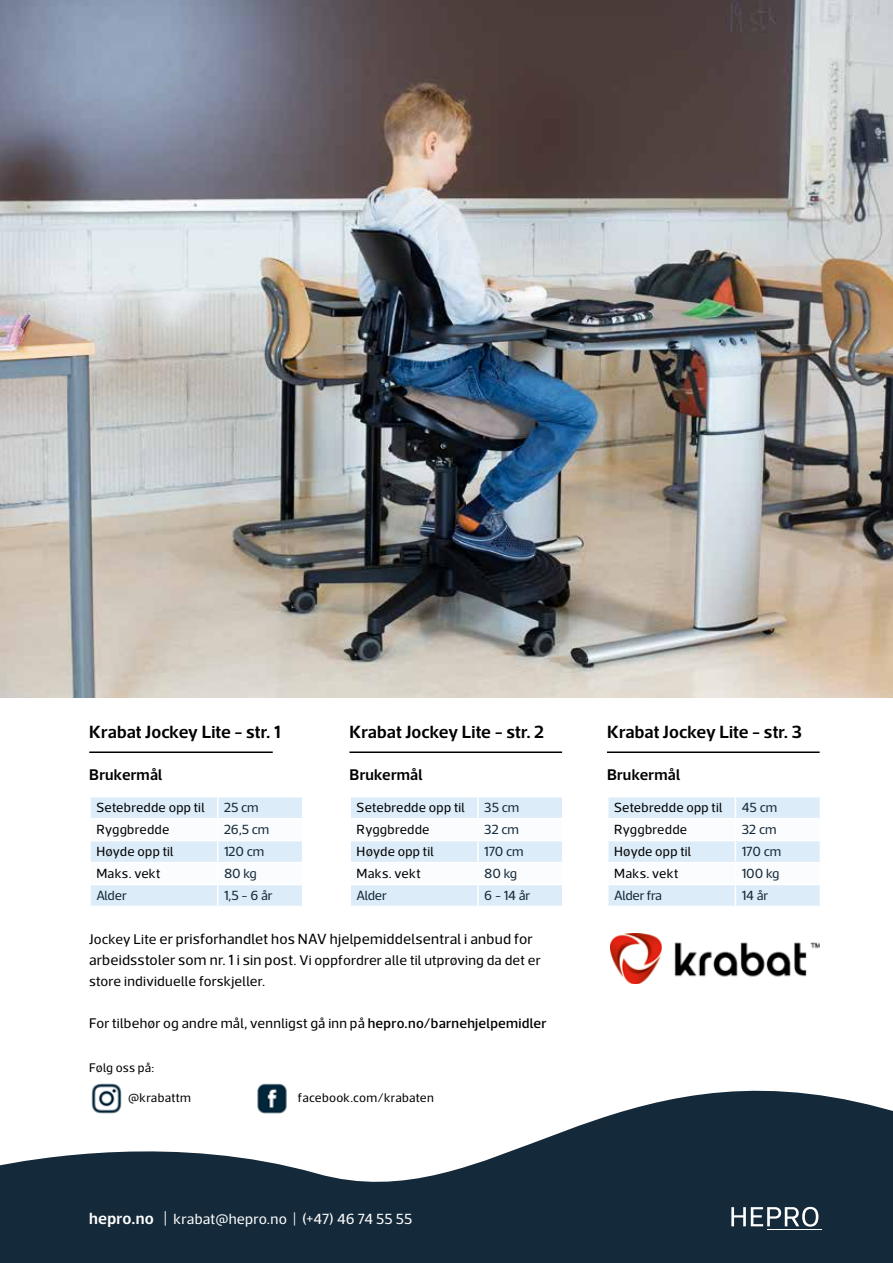
<style>
.page{position:relative;width:893px;height:1263px;background:#fff}
.page>*{position:absolute;margin:0;border:0;box-sizing:border-box;transform-origin:0 0}
.t1{font:600 18px "Acto";letter-spacing:.005em;color:#000}
.t2{font:600 15.75px "Acto";letter-spacing:.015em;color:#000}
.t3{font:15px "Acto";letter-spacing:.015em;color:#000}
.t4{font:15px "Acto";letter-spacing:.015em;color:#fff}
.t5{font:14.25px/21px "Acto";letter-spacing:.015em;color:#000}
.t6{font:13.5px "Acto";letter-spacing:.02em;color:#000}
.t7{font:13.5px "Acto";letter-spacing:-.01em;color:#142939}
.t8{font:12.75px "Acto";letter-spacing:.02em;color:#000}
.s1{font-size:14.25px}
.s2{font-size:15px}
.s3{font-weight:500}
.s4{font-weight:600;font-size:16.5px}
.s5{font-size:16.5px}
</style>
<div class="page">
<img style="left:0;top:0;width:893px;height:697px">
<hr style="left:89px;top:751px;width:184px;height:2px;background:#000">
<hr style="left:349px;top:751px;width:213px;height:2px;background:#000">
<hr style="left:607px;top:751px;width:213px;height:2px;background:#000">
<svg style="left:90px;top:797px;width:212px;height:109px"></svg>
<svg style="left:351px;top:797px;width:211px;height:109px"></svg>
<hr style="left:477px;top:797px;width:2px;height:21px;background:#fff">
<hr style="left:349px;top:818px;width:129px;height:1px;background:#fff">
<hr style="left:478px;top:818px;width:86px;height:1px;background:#fff">
<hr style="left:477px;top:819px;width:2px;height:21px;background:#fff">
<hr style="left:349px;top:840px;width:129px;height:1px;background:#fff">
<hr style="left:478px;top:840px;width:86px;height:1px;background:#fff">
<hr style="left:477px;top:841px;width:2px;height:21px;background:#fff">
<hr style="left:349px;top:862px;width:129px;height:1px;background:#fff">
<hr style="left:478px;top:862px;width:86px;height:1px;background:#fff">
<hr style="left:477px;top:863px;width:2px;height:21px;background:#fff">
<hr style="left:349px;top:884px;width:129px;height:1px;background:#fff">
<hr style="left:478px;top:884px;width:86px;height:1px;background:#fff">
<hr style="left:477px;top:885px;width:2px;height:21px;background:#fff">
<svg style="left:608px;top:797px;width:212px;height:109px"></svg>
<img style="left:610px;top:934px;width:210px;height:50px">
<svg style="left:0;top:1090px;width:893px;height:173px;fill:#142939"></svg>
<svg style="left:731px;top:1207px;width:87px;height:19px"></svg>
<hr style="left:767px;top:1229px;width:54px;height:1px;background:#fff">
<img style="left:89px;top:1083px;width:34px;height:32px">
<img style="left:256px;top:1083px;width:34px;height:32px">
<p class="t1" style="left:89px;top:721px;width:193px">Krabat Jockey Lite - str. 1</p>
<p class="t1" style="left:349px;top:721px;width:196px">Krabat Jockey Lite - str. 2</p>
<p class="t1" style="left:607px;top:721px;width:197px">Krabat Jockey Lite - str. 3</p>
<p class="t2" style="left:89px;top:765px;width:75px">Brukermål</p>
<p class="t2" style="left:349px;top:765px;width:75px">Brukermål</p>
<p class="t2" style="left:607px;top:765px;width:75px">Brukermål</p>
<p class="t6" style="left:96px;top:800px;width:110px">Setebredde opp til</p>
<p class="t7" style="left:224px;top:800px;width:36px">25 cm</p>
<p class="t6" style="left:96px;top:822px;width:75px">Ryggbredde</p>
<p class="t7" style="left:224px;top:822px;width:47px">26,5 cm</p>
<p class="t6" style="left:96px;top:844px;width:79px">Høyde opp til</p>
<p class="t7" style="left:224px;top:844px;width:42px">120 cm</p>
<p class="t6" style="left:96px;top:866px;width:65px">Maks. vekt</p>
<p class="t7" style="left:224px;top:866px;width:34px">80 kg</p>
<p class="t7" style="left:96px;top:887px;width:32px">Alder</p>
<p class="t7" style="left:224px;top:887px;width:50px">1,5 - 6 år</p>
<p class="t6" style="left:357px;top:800px;width:110px">Setebredde opp til</p>
<p class="t7" style="left:484px;top:800px;width:37px">35 cm</p>
<p class="t6" style="left:357px;top:822px;width:75px">Ryggbredde</p>
<p class="t7" style="left:484px;top:822px;width:36px">32 cm</p>
<p class="t6" style="left:357px;top:844px;width:79px">Høyde opp til</p>
<p class="t7" style="left:484px;top:844px;width:41px">170 cm</p>
<p class="t6" style="left:357px;top:866px;width:65px">Maks. vekt</p>
<p class="t7" style="left:484px;top:866px;width:34px">80 kg</p>
<p class="t7" style="left:357px;top:887px;width:32px">Alder</p>
<p class="t7" style="left:484px;top:887px;width:47px">6 - 14 år</p>
<p class="t3" style="left:89px;top:930px;width:445px"><span class="s1">Jockey Lite</span> er prisforhandlet hos NAV hjelpemiddelsentral i anbud for</p>
<p class="t5" style="left:89px;top:949px;width:453px"><span class="s2">arbeidsstoler som nr. 1 i sin post</span>. Vi oppfordrer alle til utprøving da det er store individuelle forskjeller.</p>
<p class="t5" style="left:89px;top:1012px;width:459px">For tilbehør og andre mål, vennligst gå inn på <span class="s3">hepro.no/barnehjelpemidler</span></p>
<p class="t8" style="left:89px;top:1060px;width:67px">Følg oss på:</p>
<p class="t8" style="left:128px;top:1090px;width:64px">@krabattm</p>
<p class="t8" style="left:298px;top:1090px;width:137px">facebook.com/krabaten</p>
<p class="t4" style="left:89px;top:1210px;width:325px"><span class="s4">hepro.no</span> <span class="s5">|</span> krabat@hepro.no | (+47) 46 74 55 55</p>
<p class="t6" style="left:614px;top:800px;width:110px">Setebredde opp til</p>
<p class="t7" style="left:742px;top:800px;width:37px">45 cm</p>
<p class="t6" style="left:614px;top:822px;width:75px">Ryggbredde</p>
<p class="t7" style="left:742px;top:822px;width:36px">32 cm</p>
<p class="t6" style="left:614px;top:844px;width:79px">Høyde opp til</p>
<p class="t7" style="left:742px;top:844px;width:41px">170 cm</p>
<p class="t6" style="left:614px;top:866px;width:65px">Maks. vekt</p>
<p class="t7" style="left:742px;top:866px;width:39px">100 kg</p>
<p class="t7" style="left:614px;top:887px;width:49px">Alder fra</p>
<p class="t7" style="left:742px;top:887px;width:28px">14 år</p>
</div>
